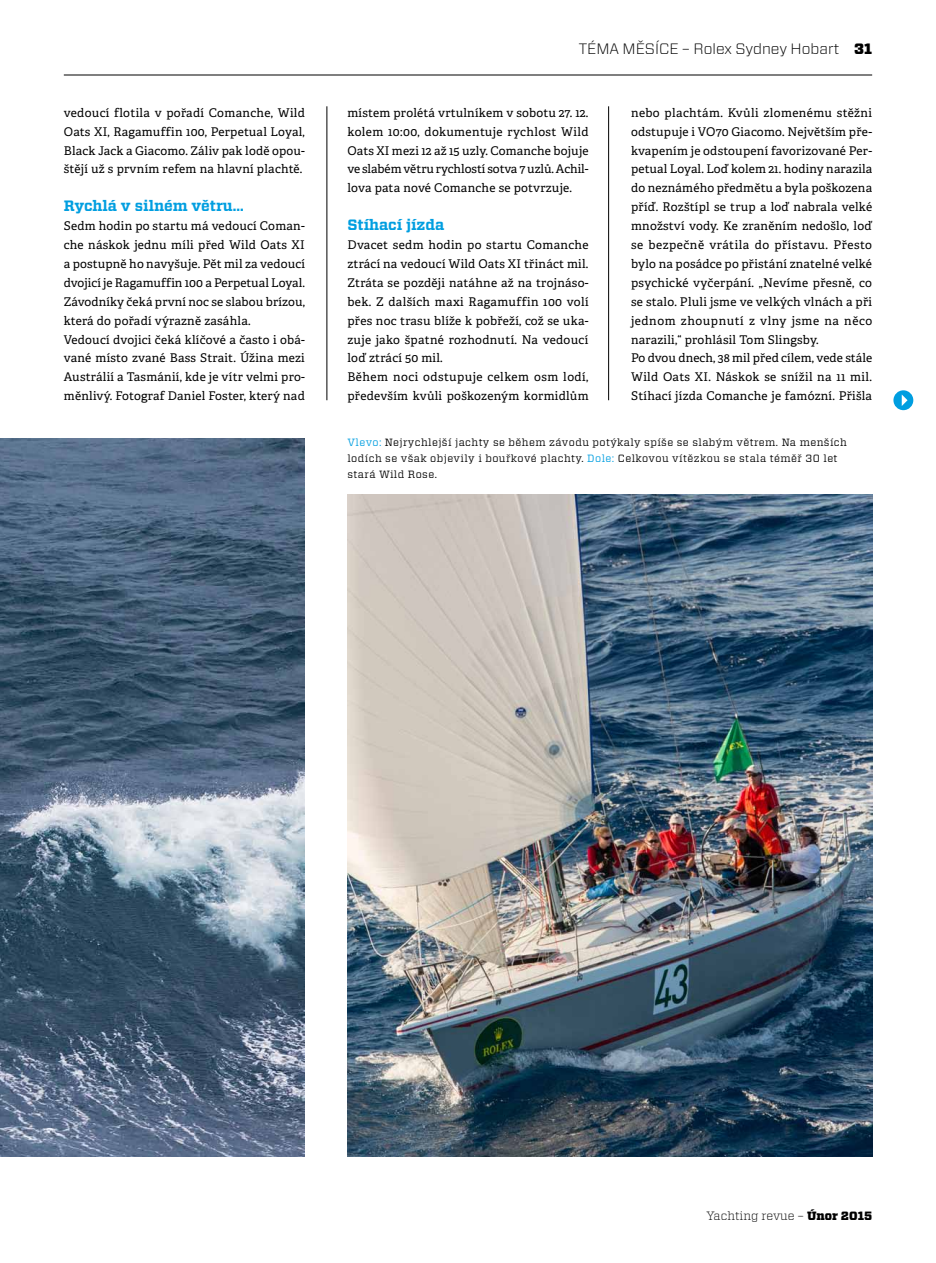
<style>
.page{position:relative;width:936px;height:1263px;background:#fff}
.page>*{position:absolute;margin:0;border:0;box-sizing:border-box;transform-origin:0 0}
.t1{font:700 15px "Vitesse";color:#009ee0}
.t2{font:300 15px "Vitesse Sans";color:#000}
.t3{font:12px/18.9px "Adelle";letter-spacing:.02em;color:#000}
.t4{font:300 12px "Vitesse";color:#000}
.t5{font:10.5px/15.6px "Vitesse";letter-spacing:.04em;color:#000}
.s1{font-family:"Vitesse";font-weight:900}
.s2{color:#009ee0}
.s3{font-weight:900}
</style>
<div class="page">
<hr style="left:64px;top:75px;width:808px;height:1px;background:#000">
<img style="left:0;top:438px;width:305px;height:719px">
<img style="left:347px;top:495px;width:525px;height:661px">
<div style="left:893px;top:390px;width:20px;height:20px;background:#009ee0;border-radius:50%"></div>
<svg style="left:901px;top:394px;width:6px;height:12px"></svg>
<hr style="left:326px;top:106px;width:1px;height:294px;background:#000">
<hr style="left:608px;top:106px;width:1px;height:294px;background:#000">
<p class="t3" style="left:64px;top:103px;width:242px;text-align:justify">vedoucí flotila v pořadí Comanche, Wild Oats XI, Ragamuffin 100, Perpetual Loyal, Black Jack a Giacomo. Záliv pak lodě opou&shy;štějí už s prvním refem na hlavní plachtě.</p>
<p class="t1" style="left:64px;top:196px;width:181px">Rychlá v silném větru…</p>
<p class="t3" style="left:64px;top:217px;width:243px">Sedm hodin po startu má vedoucí Coman&shy;che náskok jednu míli před Wild Oats XI a postupně ho navyšuje. Pět mil za vedoucí dvojicí je Ragamuffin 100 a Perpetual Loyal.<br>Závodníky čeká první noc se slabou brízou, která do pořadí výrazně zasáhla.<br>Vedoucí dvojici čeká klíčové a často i obá&shy;vané místo zvané Bass Strait. Úžina mezi Austrálií a Tasmánií, kde je vítr velmi pro&shy;měnlivý. Fotograf Daniel Foster, který nad</p>
<p class="t2" style="left:578px;top:38px;width:295px">TÉMA MĚSÍCE – Rolex Sydney Hobart <span class="s1">31</span></p>
<p class="t3" style="left:347px;top:103px;width:243px;text-align:justify">místem prolétá vrtulníkem v sobotu 27. 12. kolem 10:00, dokumentuje rychlost Wild Oats XI mezi 12 až 15 uzly. Comanche bojuje ve slabém větru rychlostí sotva 7 uzlů. Achil&shy;lova pata nové Comanche se potvrzuje.</p>
<p class="t1" style="left:347px;top:215px;width:98px">Stíhací jízda</p>
<p class="t3" style="left:347px;top:235px;width:243px">Dvacet sedm hodin po startu Comanche ztrácí na vedoucí Wild Oats XI třináct mil.<br>Ztráta se později natáhne až na trojnáso&shy;bek. Z dalších maxi Ragamuffin 100 volí přes noc trasu blíže k pobřeží, což se uka&shy;zuje jako špatné rozhodnutí. Na vedoucí loď ztrácí 50 mil.<br>Během noci odstupuje celkem osm lodí, především kvůli poškozeným kormidlům</p>
<p class="t3" style="left:631px;top:103px;width:243px">nebo plachtám. Kvůli zlomenému stěžni odstupuje i VO70 Giacomo. Největším pře&shy;kvapením je odstoupení favorizované Per&shy;petual Loyal. Loď kolem 21. hodiny narazila do neznámého předmětu a byla poškozena příď. Rozštípl se trup a loď nabrala velké množství vody. Ke zraněním nedošlo, loď se bezpečně vrátila do přístavu. Přesto bylo na posádce po přistání znatelné velké psychické vyčerpání. „Nevíme přesně, co se stalo. Pluli jsme ve velkých vlnách a při jednom zhoupnutí z vlny jsme na něco narazili,“ prohlásil Tom Slingsby.<br>Po dvou dnech, 38 mil před cílem, vede stále Wild Oats XI. Náskok se snížil na 11 mil.<br>Stíhací jízda Comanche je famózní. Přišla</p>
<p class="t5" style="left:347px;top:435px;width:501px"><span class="s2">Vlevo:</span> Nejrychlejší jachty se během závodu potýkaly spíše se slabým větrem. Na menších lodích se však objevily i bouřkové plachty. <span class="s2">Dole:</span> Celkovou vítězkou se stala téměř 30 let stará Wild Rose.</p>
<p class="t4" style="left:706px;top:1208px;width:167px">Yachting revue – <span class="s3">Únor 2015</span></p>
</div>
